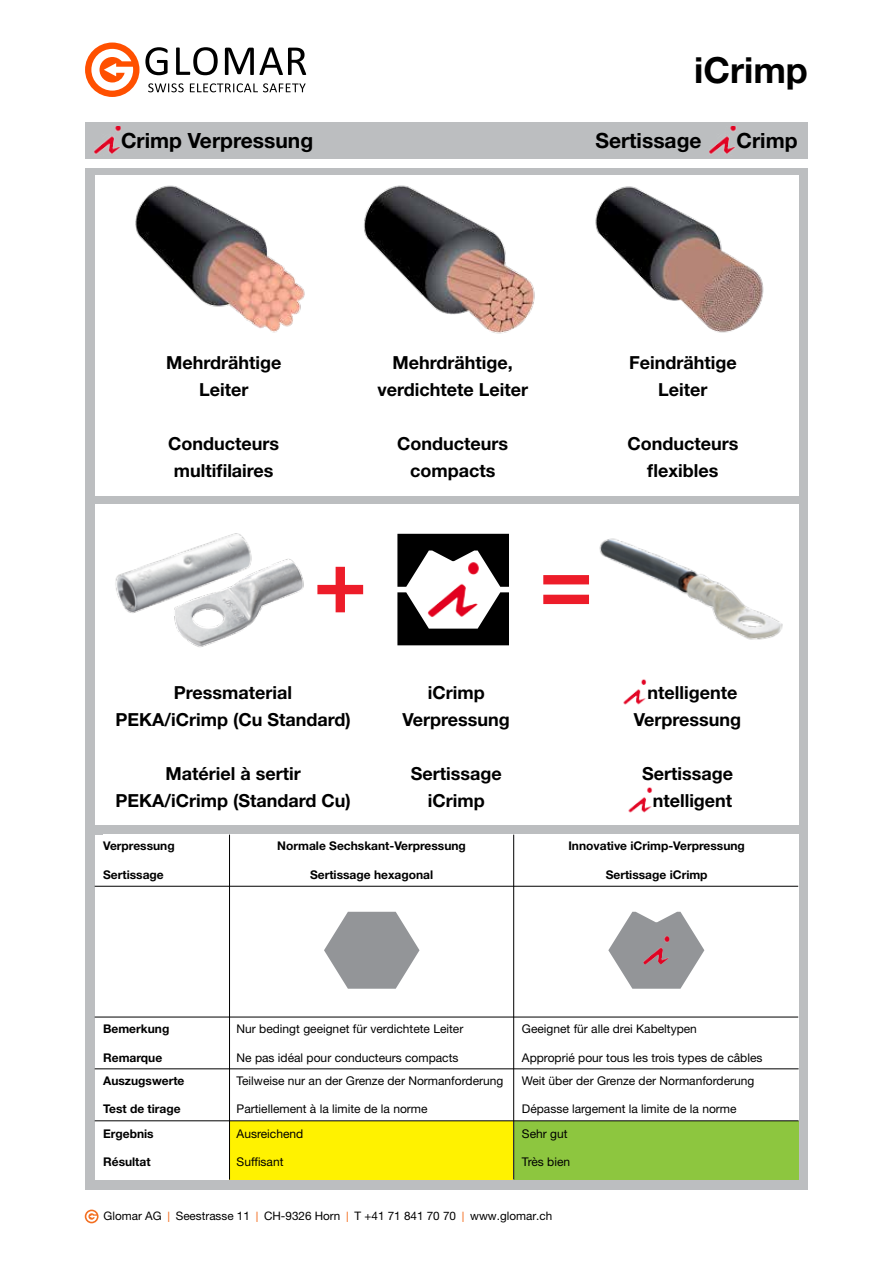
<style>
.page{position:relative;width:893px;height:1263px;background:#fff}
.page>*{position:absolute;margin:0;border:0;box-sizing:border-box;transform-origin:0 0}
.t1{font:700 36px "Helvetica Neue LT Std";color:#000}
.t2{font:700 21px "Helvetica Neue LT Std";color:#000}
.t3{font:700 18px/27px "Helvetica Neue LT Std";color:#000;text-align:center}
.t4{font:12px "Helvetica Neue LT Std";color:#000}
.t5{font:700 12px "Helvetica Neue LT Std";color:#000}
.t6{font:11.7px "Helvetica Neue LT Pro";color:#000}
.s1{font-family:"Calibri";font-weight:300;font-size:15px;color:#f36f21}
</style>
<div class="page">
<div style="left:85px;top:168px;width:723px;height:1021px;background:#bcbec0"></div>
<div style="left:85px;top:122px;width:723px;height:37px;background:#bcbec0"></div>
<div style="left:95px;top:175px;width:703px;height:320px;background:#fff"></div>
<div style="left:95px;top:505px;width:703px;height:320px;background:#fff"></div>
<div style="left:95px;top:835px;width:703px;height:344px;background:#fff"></div>
<div style="left:230px;top:1121px;width:283px;height:58px;background:#fff200"></div>
<div style="left:514px;top:1121px;width:284px;height:58px;background:#8dc63f"></div>
<img style="left:135px;top:185px;width:170px;height:148px">
<img style="left:595px;top:186px;width:169px;height:147px">
<img style="left:364px;top:185px;width:171px;height:149px">
<img style="left:174px;top:559px;width:130px;height:88px">
<img style="left:115px;top:533px;width:142px;height:83px">
<svg style="left:317px;top:567px;width:46px;height:45px"></svg>
<img style="left:599px;top:538px;width:184px;height:102px">
<img style="left:623px;top:679px;width:24px;height:26px">
<img style="left:628px;top:787px;width:25px;height:26px">
<svg style="left:397px;top:534px;width:112px;height:111px"></svg>
<img style="left:428px;top:562px;width:51px;height:55px">
<svg style="left:543px;top:575px;width:46px;height:29px"></svg>
<svg style="left:324px;top:912px;width:95px;height:77px"></svg>
<svg style="left:608px;top:912px;width:96px;height:77px"></svg>
<img style="left:643px;top:936px;width:27px;height:29px">
<img style="left:94px;top:126px;width:27px;height:28px">
<img style="left:709px;top:126px;width:27px;height:28px">
<hr style="left:95px;top:1017px;width:703px;height:1px;background:#000">
<hr style="left:95px;top:1068px;width:704px;height:1px;background:#000">
<hr style="left:95px;top:1120px;width:704px;height:1px;background:#000">
<hr style="left:95px;top:886px;width:703px;height:1px;background:#000">
<hr style="left:229px;top:835px;width:1px;height:344px;background:#000">
<hr style="left:513px;top:835px;width:1px;height:344px;background:#000">
<svg style="left:145px;top:47px;width:23px;height:28px"></svg>
<svg style="left:176px;top:47px;width:42px;height:28px"></svg>
<svg style="left:225px;top:47px;width:81px;height:28px"></svg>
<svg style="left:148px;top:83px;width:36px;height:9px"></svg>
<svg style="left:190px;top:83px;width:116px;height:9px"></svg>
<div style="left:85px;top:43px;width:54px;height:54px;background:#ff5000;border-radius:50%"></div>
<svg style="left:91px;top:49px;width:42px;height:42px"></svg>
<svg style="left:85px;top:1209px;width:14px;height:14px"></svg>
<svg style="left:86px;top:1211px;width:11px;height:11px"></svg>
<h1 class="t1" style="left:694px;top:48px;width:115px">iCrimp</h1>
<h2 class="t2" style="left:121px;top:128px;width:194px">Crimp Verpressung</h2>
<h2 class="t2" style="left:595px;top:128px;width:108px">Sertissage</h2>
<h2 class="t2" style="left:737px;top:128px;width:63px">Crimp</h2>
<h3 class="t3" style="left:166px;top:349px;width:117px">Mehrdrähtige<br>Leiter</h3>
<h3 class="t3" style="left:168px;top:430px;width:113px">Conducteurs multifilaires</h3>
<h3 class="t3" style="left:377px;top:349px;width:152px">Mehrdrähtige, verdichtete Leiter</h3>
<h3 class="t3" style="left:397px;top:430px;width:113px">Conducteurs compacts</h3>
<h3 class="t3" style="left:115px;top:679px;width:237px">Pressmaterial<br>PEKA/iCrimp (Cu Standard)</h3>
<h3 class="t3" style="left:115px;top:760px;width:237px">Matériel à sertir<br>PEKA/iCrimp (Standard Cu)</h3>
<h3 class="t3" style="left:403px;top:679px;width:109px">iCrimp<br>Verpressung</h3>
<h3 class="t3" style="left:411px;top:760px;width:92px">Sertissage iCrimp</h3>
<h3 class="t3" style="left:629px;top:349px;width:109px">Feindrähtige<br>Leiter</h3>
<h3 class="t3" style="left:627px;top:430px;width:113px">Conducteurs flexibles</h3>
<h3 class="t3" style="left:634px;top:679px;width:109px">ntelligente<br>Verpressung</h3>
<h3 class="t3" style="left:642px;top:760px;width:92px">Sertissage ntelligent</h3>
<p class="t5" style="left:103px;top:838px;width:73px">Verpressung</p>
<p class="t5" style="left:277px;top:838px;width:190px">Normale Sechskant-Verpressung</p>
<p class="t5" style="left:568px;top:838px;width:178px">Innovative iCrimp-Verpressung</p>
<p class="t5" style="left:103px;top:867px;width:62px">Sertissage</p>
<p class="t5" style="left:310px;top:867px;width:125px">Sertissage hexagonal</p>
<p class="t5" style="left:606px;top:867px;width:103px">Sertissage iCrimp</p>
<p class="t5" style="left:103px;top:1021px;width:68px">Bemerkung</p>
<p class="t4" style="left:237px;top:1021px;width:228px">Nur bedingt geeignet für verdichtete Leiter</p>
<p class="t4" style="left:522px;top:1021px;width:176px">Geeignet für alle drei Kabeltypen</p>
<p class="t5" style="left:103px;top:1050px;width:61px">Remarque</p>
<p class="t4" style="left:237px;top:1050px;width:223px">Ne pas idéal pour conducteurs compacts</p>
<p class="t4" style="left:522px;top:1050px;width:242px">Approprié pour tous les trois types de câbles</p>
<p class="t5" style="left:103px;top:1073px;width:83px">Auszugswerte</p>
<p class="t4" style="left:237px;top:1073px;width:268px">Teilweise nur an der Grenze der Normanforderung</p>
<p class="t4" style="left:522px;top:1073px;width:234px">Weit über der Grenze der Normanforderung</p>
<p class="t5" style="left:103px;top:1102px;width:79px">Test de tirage</p>
<p class="t4" style="left:237px;top:1102px;width:192px">Partiellement à la limite de la norme</p>
<p class="t4" style="left:522px;top:1102px;width:216px">Dépasse largement la limite de la norme</p>
<p class="t5" style="left:103px;top:1126px;width:52px">Ergebnis</p>
<p class="t4" style="left:237px;top:1126px;width:68px">Ausreichend</p>
<p class="t4" style="left:522px;top:1126px;width:47px">Sehr gut</p>
<p class="t5" style="left:103px;top:1155px;width:49px">Résultat</p>
<p class="t4" style="left:237px;top:1155px;width:48px">Suffisant</p>
<p class="t4" style="left:522px;top:1155px;width:50px">Très bien</p>
<p class="t6" style="left:104px;top:1209px;width:450px">Glomar AG <span class="s1">l</span> Seestrasse 11 <span class="s1">l</span> CH-9326 Horn <span class="s1">l</span> T +41 71 841 70 70 <span class="s1">l</span> www.glomar.ch</p>
</div>
